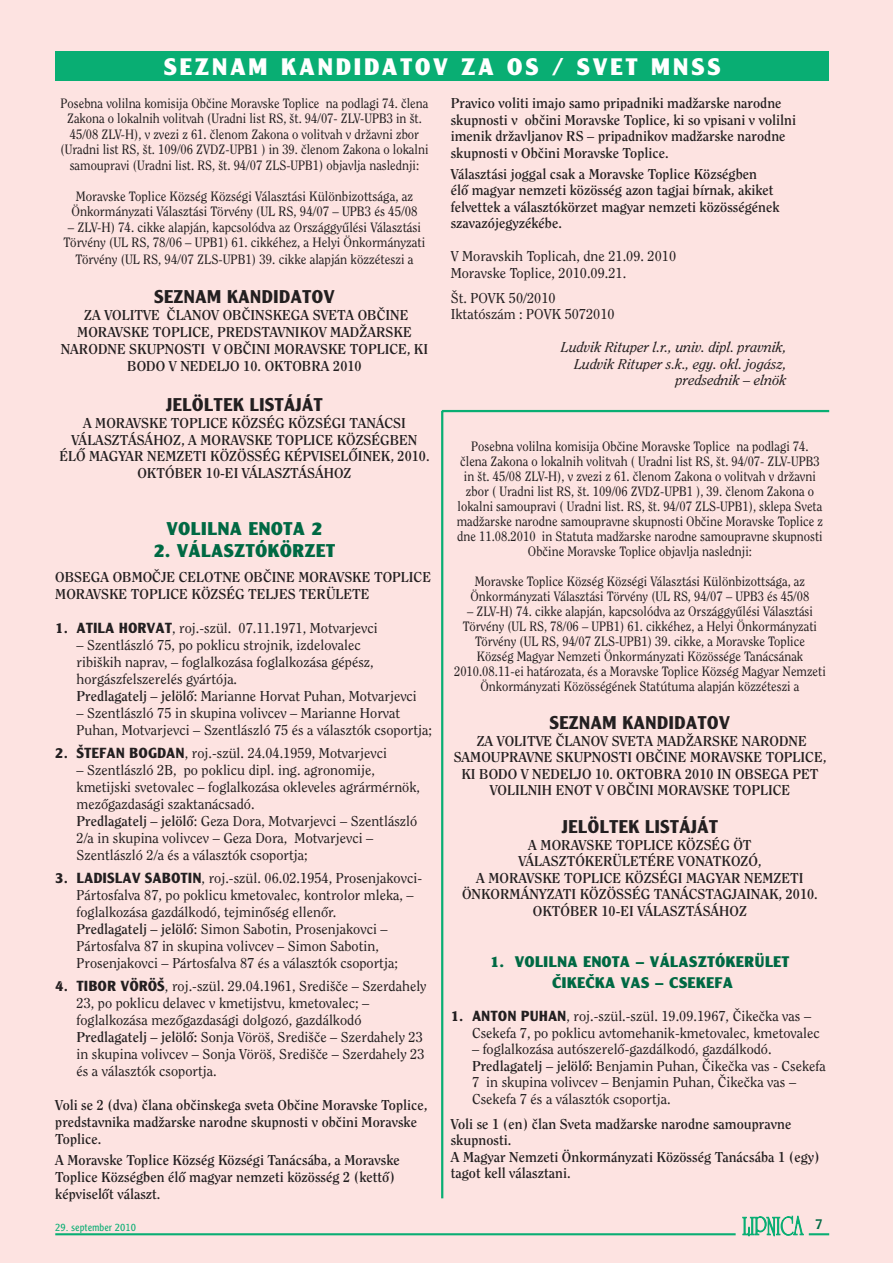
<style>
.page{position:relative;width:893px;height:1263px;background:#fde3e1}
.page>*{position:absolute;margin:0;border:0;box-sizing:border-box;transform-origin:0 0}
.t1{font:23.25px "Clearface Goth UB";letter-spacing:.1em;color:#fff}
.t2{font:18px "Clearface Goth B";color:#231f20}
.t3{font:18px "Clearface Goth UB";color:#006943}
.t4{font:15px/21.6px "Clearface Goth UB";color:#006943;text-align:center}
.t5{font:14.25px/17px "Clearface O Taa";color:#231f20}
.t6{font:700 14.25px/16.5px "Clearface O Taa";color:#231f20}
.t7{font:italic 14.25px/16.5px "Clearface O Taa";color:#231f20;text-align:right}
.t8{font:14.25px "Clearface Goth N";color:#006943}
.t9{font:13.5px/15px "Clearface O Taa";color:#231f20;text-align:center;scale:.93 1}
.t10{font:13.5px/15.5px "Clearface O Taa";color:#231f20;text-align:center;scale:.95 1}
.t11{font:10.5px "Clearface Goth L";color:#09ae73}
.s1{font-family:"Clearface Goth B"}
.s2{font-weight:700}
</style>
<div class="page">
<div style="left:55px;top:51px;width:774px;height:30px;background:#09ae73"></div>
<hr style="left:55px;top:1233px;width:681px;height:2px;background:#09ae73">
<svg style="left:743px;top:1216px;width:61px;height:20px"></svg>
<hr style="left:809px;top:1233px;width:20px;height:2px;background:#09ae73">
<hr style="left:442px;top:410px;width:387px;height:2px;background:#09ae73">
<hr style="left:441px;top:411px;width:2px;height:787px;background:#09ae73">
<h1 class="t1" style="left:163px;top:58px;width:559px">SEZNAM KANDIDATOV ZA OS / SVET MNSS</h1>
<p class="t6" style="left:451px;top:96px;width:347px">Pravico voliti imajo samo pripadniki madžarske narodne skupnosti v občini Moravske Toplice, ki so vpisani v volilni imenik državljanov RS – pripadnikov madžarske narodne skupnosti v Občini Moravske Toplice.</p>
<p class="t6" style="left:451px;top:166px;width:330px">Választási joggal csak a Moravske Toplice Községben<br>élő magyar nemzeti közösség azon tagjai bírnak, akiket felvettek a választókörzet magyar nemzeti közösségének szavazójegyzékébe.</p>
<p class="t5" style="left:451px;top:249px;width:227px;line-height:16.5px">V Moravskih Toplicah, dne 21.09. 2010<br>Moravske Toplice, 2010.09.21.</p>
<p class="t5" style="left:451px;top:290px;width:165px;line-height:16.5px">Št. POVK 50/2010<br>Iktatószám : POVK 5072010</p>
<p class="t7" style="left:561px;top:340px;width:227px">Ludvik Rituper l.r., univ. dipl. pravnik,<br>Ludvik Rituper s.k., egy. okl. jogász, predsednik – elnök</p>
<p class="t9" style="left:61px;top:96px;width:397px;line-height:15.5px">Posebna volilna komisija Občine Moravske Toplice na podlagi 74. člena Zakona o lokalnih volitvah (Uradni list RS, št. 94/07- ZLV-UPB3 in št.<br>45/08 ZLV-H), v zvezi z 61. členom Zakona o volitvah v državni zbor (Uradni list RS, št. 109/06 ZVDZ-UPB1 ) in 39. členom Zakona o lokalni samoupravi (Uradni list. RS, št. 94/07 ZLS-UPB1) objavlja naslednji:</p>
<p class="t10" style="left:71px;top:189px;width:366px">Moravske Toplice Község Községi Választási Különbizottsága, az<br>Önkormányzati Választási Törvény (UL RS, 94/07 – UPB3 és 45/08</p>
<p class="t10" style="left:64px;top:220px;width:382px">– ZLV-H) 74. cikke alapján, kapcsolódva az Országgyűlési Választási<br>Törvény (UL RS, 78/06 – UPB1) 61. cikkéhez, a Helyi Önkormányzati</p>
<p class="t10" style="left:75px;top:253px;width:358px">Törvény (UL RS, 94/07 ZLS-UPB1) 39. cikke alapján közzéteszi a</p>
<p class="t2" style="left:154px;top:290px;width:182px">SEZNAM KANDIDATOV</p>
<p class="t6" style="left:61px;top:308px;width:369px;line-height:17px;text-align:center">ZA VOLITVE ČLANOV OBČINSKEGA SVETA OBČINE MORAVSKE TOPLICE, PREDSTAVNIKOV MADŽARSKE NARODNE SKUPNOSTI V OBČINI MORAVSKE TOPLICE, KI BODO V NEDELJO 10. OKTOBRA 2010</p>
<p class="t2" style="left:166px;top:397px;width:158px">JELÖLTEK LISTÁJÁT</p>
<p class="t6" style="left:59px;top:415px;width:372px;line-height:17px;text-align:center">A MORAVSKE TOPLICE KÖZSÉG KÖZSÉGI TANÁCSI VÁLASZTÁSÁHOZ, A MORAVSKE TOPLICE KÖZSÉGBEN ÉLŐ MAGYAR NEMZETI KÖZÖSSÉG KÉPVISELŐINEK, 2010.<br>OKTÓBER 10-EI VÁLASZTÁSÁHOZ</p>
<p class="t9" style="left:457px;top:440px;width:395px">Posebna volilna komisija Občine Moravske Toplice na podlagi 74. člena Zakona o lokalnih volitvah ( Uradni list RS, št. 94/07- ZLV-UPB3 in št. 45/08 ZLV-H), v zvezi z 61. členom Zakona o volitvah v državni zbor ( Uradni list RS, št. 109/06 ZVDZ-UPB1 ), 39. členom Zakona o lokalni samoupravi ( Uradni list. RS, št. 94/07 ZLS-UPB1), sklepa Sveta madžarske narodne samoupravne skupnosti Občine Moravske Toplice z dne 11.08.2010 in Statuta madžarske narodne samoupravne skupnosti Občine Moravske Toplice objavlja naslednji:</p>
<p class="t9" style="left:471px;top:575px;width:366px">Moravske Toplice Község Községi Választási Különbizottsága, az<br>Önkormányzati Választási Törvény (UL RS, 94/07 – UPB3 és 45/08</p>
<p class="t9" style="left:454px;top:604px;width:401px">– ZLV-H) 74. cikke alapján, kapcsolódva az Országgyűlési Választási Törvény (UL RS, 78/06 – UPB1) 61. cikkéhez, a Helyi Önkormányzati Törvény (UL RS, 94/07 ZLS-UPB1) 39. cikke, a Moravske Toplice<br>Község Magyar Nemzeti Önkormányzati Közössége Tanácsának 2010.08.11-ei határozata, és a Moravske Toplice Község Magyar Nemzeti Önkormányzati Közösségének Statútuma alapján közzéteszi a</p>
<p class="t2" style="left:550px;top:716px;width:182px">SEZNAM KANDIDATOV</p>
<p class="t6" style="left:454px;top:733px;width:374px;text-align:center">ZA VOLITVE ČLANOV SVETA MADŽARSKE NARODNE SAMOUPRAVNE SKUPNOSTI OBČINE MORAVSKE TOPLICE, KI BODO V NEDELJO 10. OKTOBRA 2010 IN OBSEGA PET VOLILNIH ENOT V OBČINI MORAVSKE TOPLICE</p>
<p class="t2" style="left:562px;top:820px;width:158px">JELÖLTEK LISTÁJÁT</p>
<p class="t6" style="left:462px;top:837px;width:357px;text-align:center">A MORAVSKE TOPLICE KÖZSÉG ÖT VÁLASZTÓKERÜLETÉRE VONATKOZÓ,<br>A MORAVSKE TOPLICE KÖZSÉGI MAGYAR NEMZETI ÖNKORMÁNYZATI KÖZÖSSÉG TANÁCSTAGJAINAK, 2010.<br>OKTÓBER 10-EI VÁLASZTÁSÁHOZ</p>
<p class="t4" style="left:490px;top:952px;width:301px">1. VOLILNA ENOTA – VÁLASZTÓKERÜLET<br>ŒIKEŒKA VAS – CSEKEFA</p>
<p class="t5" style="left:472px;top:1009px;width:349px;line-height:16.5px;text-indent:-21px"><span class="s1">1. ANTON PUHAN</span>, roj.-szül.-szül. 19.09.1967, Čikečka vas –<br>Csekefa 7, po poklicu avtomehanik-kmetovalec, kmetovalec</p>
<p class="t5" style="left:472px;top:1042px;width:355px;line-height:16.5px">– foglalkozása autószerelő-gazdálkodó, gazdálkodó.<br><span class="s2">Predlagatelj – jelölő:</span> Benjamin Puhan, Čikečka vas - Csekefa 7 in skupina volivcev – Benjamin Puhan, Čikečka vas – Csekefa 7 és a választók csoportja.</p>
<p class="t6" style="left:451px;top:1116px;width:370px">Voli se 1 (en) član Sveta madžarske narodne samoupravne skupnosti.<br>A Magyar Nemzeti Önkormányzati Közösség Tanácsába 1 (egy) tagot kell választani.</p>
<p class="t3" style="left:166px;top:522px;width:157px">VOLILNA ENOTA 2</p>
<p class="t3" style="left:154px;top:544px;width:183px">2. VÁLASZTÓKÖRZET</p>
<p class="t6" style="left:55px;top:569px;width:377px;line-height:17px">OBSEGA OBMOČJE CELOTNE OBČINE MORAVSKE TOPLICE<br>MORAVSKE TOPLICE KÖZSÉG TELJES TERÜLETE</p>
<p class="t5" style="left:55px;top:621px;width:324px"><span class="s1">1. ATILA HORVAT</span>, roj.-szül. 07.11.1971, Motvarjevci</p>
<p class="t5" style="left:77px;top:638px;width:342px">– Szentlászló 75, po poklicu strojnik, izdelovalec<br>ribiških naprav, – foglalkozása foglalkozása gépész, horgászfelszerelés gyártója.<br><span class="s2">Predlagatelj – jelölő</span>: Marianne Horvat Puhan, Motvarjevci</p>
<p class="t5" style="left:77px;top:705px;width:357px">– Szentlászló 75 in skupina volivcev – Marianne Horvat<br>Puhan, Motvarjevci – Szentlászló 75 és a választók csoportja;</p>
<p class="t5" style="left:55px;top:745px;width:333px"><span class="s1">2. ØTEFAN BOGDAN</span>, roj.-szül. 24.04.1959, Motvarjevci</p>
<p class="t5" style="left:77px;top:762px;width:345px">– Szentlászló 2B, po poklicu dipl. ing. agronomije, kmetijski svetovalec – foglalkozása okleveles agrármérnök, mezőgazdasági szaktanácsadó.<br><span class="s2">Predlagatelj – jelölő</span>: Geza Dora, Motvarjevci – Szentlászló 2/a in skupina volivcev – Geza Dora, Motvarjevci – Szentlászló 2/a és a választók csoportja;</p>
<p class="t5" style="left:77px;top:870px;width:347px;text-indent:-21px"><span class="s1">3. LADISLAV SABOTIN</span>, roj.-szül. 06.02.1954, Prosenjakovci-Pártosfalva 87, po poklicu kmetovalec, kontrolor mleka, – foglalkozása gazdálkodó, tejminőség ellenőr.<br><span class="s2">Predlagatelj – jelölő</span>: Simon Sabotin, Prosenjakovci – Pártosfalva 87 in skupina volivcev – Simon Sabotin, Prosenjakovci – Pártosfalva 87 és a választók csoportja;</p>
<p class="t5" style="left:77px;top:978px;width:352px;text-indent:-21px"><span class="s1">4. TIBOR VÖRÖØ</span>, roj.-szül. 29.04.1961, Središče – Szerdahely 23, po poklicu delavec v kmetijstvu, kmetovalec; – foglalkozása mezőgazdasági dolgozó, gazdálkodó <span class="s2">Predlagatelj – jelölő:</span> Sonja Vöröš, Središče – Szerdahely 23 in skupina volivcev – Sonja Vöröš, Središče – Szerdahely 23 és a választók csoportja.</p>
<p class="t6" style="left:55px;top:1097px;width:374px;line-height:17px">Voli se 2 (dva) člana občinskega sveta Občine Moravske Toplice, predstavnika madžarske narodne skupnosti v občini Moravske<br>Toplice.</p>
<p class="t6" style="left:55px;top:1152px;width:346px;line-height:17px">A Moravske Toplice Község Községi Tanácsába, a Moravske<br>Toplice Községben élő magyar nemzeti közösség 2 (kettő) képviselőt választ.</p>
<p class="t11" style="left:55px;top:1223px;width:82px">29. september 2010</p>
<p class="t8" style="left:815px;top:1219px;width:9px">7</p>
</div>
